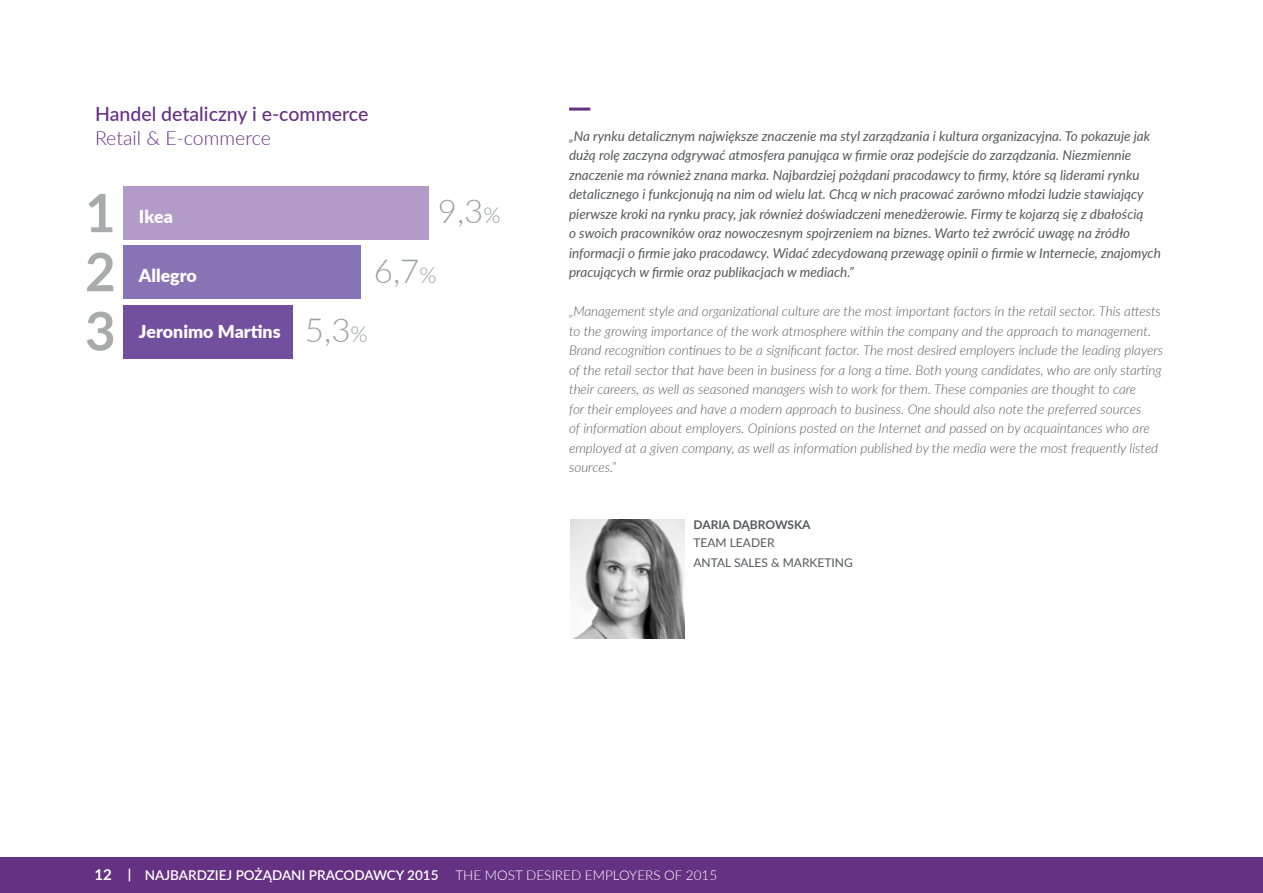
<style>
.page{position:relative;width:1263px;height:893px;background:#fff}
.page>*{position:absolute;margin:0;border:0;box-sizing:border-box;transform-origin:0 0}
.t1{font:700 52.95px/59.1px "Lato";color:#a8aaac;text-align:justify}
.t2{font:300 33.15px "Lato";color:#9d9fa2}
.t3{font:500 19.5px "Lato";color:#653182}
.t4{font:300 19.5px "Lato";color:#653182}
.t5{font:900 17.7px "Lato";color:#fff}
.t6{font:italic 300 13.5px/19.5px "Lato";color:#58595b}
.t7{font:italic 13.5px/19.5px "Lato";color:#58595b}
.t8{font:600 13.5px "Lato";color:#fff}
.t9{font:12px/19.5px "Lato";color:#58595b}
.t10{font:700 12px "Lato";color:#58595b}
.s1{font-size:22.05px}
.s2{font-weight:700;font-size:15px}
.s3{font-weight:700}
.s4{font-weight:300}
</style>
<div class="page">
<div style="left:0;top:857px;width:1263px;height:36px;background:#653182"></div>
<hr style="left:569px;top:108px;width:21px;height:3px;background:#653182">
<img style="left:570px;top:519px;width:115px;height:120px">
<div style="left:123px;top:305px;width:170px;height:53px;background:#734fa0"></div>
<div style="left:123px;top:246px;width:237px;height:53px;background:#8874b5"></div>
<div style="left:123px;top:186px;width:305px;height:54px;background:#b29ac9"></div>
<h3 class="t3" style="left:95px;top:100px;width:275px">Handel detaliczny i e-commerce</h3>
<h3 class="t4" style="left:95px;top:124px;width:177px">RETAIL &amp; E-COMMERCE</h3>
<h1 class="t1" style="left:85px;top:181px;width:32px">1<br>2<br>3</h1>
<h3 class="t5" style="left:139px;top:203px;width:36px">Ikea</h3>
<h3 class="t5" style="left:139px;top:263px;width:60px">Allegro</h3>
<h3 class="t5" style="left:139px;top:319px;width:143px">Jeronimo Martins</h3>
<h2 class="t2" style="left:438px;top:188px;width:64px">9,3<span class="s1">%</span></h2>
<h2 class="t2" style="left:374px;top:248px;width:64px">6,7<span class="s1">%</span></h2>
<h2 class="t2" style="left:305px;top:307px;width:64px">5,3<span class="s1">%</span></h2>
<p class="t7" style="left:569px;top:125px;width:593px">„Na rynku detalicznym największe znaczenie ma styl zarządzania i kultura organizacyjna. To pokazuje jak dużą rolę zaczyna odgrywać atmosfera panująca w firmie oraz podejście do zarządzania. Niezmiennie znaczenie ma również znana marka. Najbardziej pożądani pracodawcy to firmy, które są liderami rynku detalicznego i funkcjonują na nim od wielu lat. Chcą w nich pracować zarówno młodzi ludzie stawiający pierwsze kroki na rynku pracy, jak również doświadczeni menedżerowie. Firmy te kojarzą się z dbałością<br>o swoich pracowników oraz nowoczesnym spojrzeniem na biznes. Warto też zwrócić uwagę na źródło informacji o firmie jako pracodawcy. Widać zdecydowaną przewagę opinii o firmie w Internecie, znajomych pracujących w firmie oraz publikacjach w mediach.”</p>
<p class="t6" style="left:569px;top:301px;width:595px">„Management style and organizational culture are the most important factors in the retail sector. This attests to the growing importance of the work atmosphere within the company and the approach to management.<br>Brand recognition continues to be a significant factor. The most desired employers include the leading players of the retail sector that have been in business for a long a time. Both young candidates, who are only starting their careers, as well as seasoned managers wish to work for them. These companies are thought to care<br>for their employees and have a modern approach to business. One should also note the preferred sources<br>of information about employers. Opinions posted on the Internet and passed on by acquaintances who are employed at a given company, as well as information published by the media were the most frequently listed sources.”</p>
<p class="t10" style="left:693px;top:516px;width:119px">DARIA DĄBROWSKA</p>
<p class="t9" style="left:693px;top:532px;width:161px">TEAM LEADER<br>ANTAL SALES &amp; MARKETING</p>
<p class="t8" style="left:95px;top:865px;width:624px"><span class="s2">12</span> <span class="s3">|</span> NAJBARDZIEJ POŻĄDAN I PRACODAWCY 2015 <span class="s4">THE M OST D ESIRED EMPLOYERS OF 2015</span></p>
</div>
